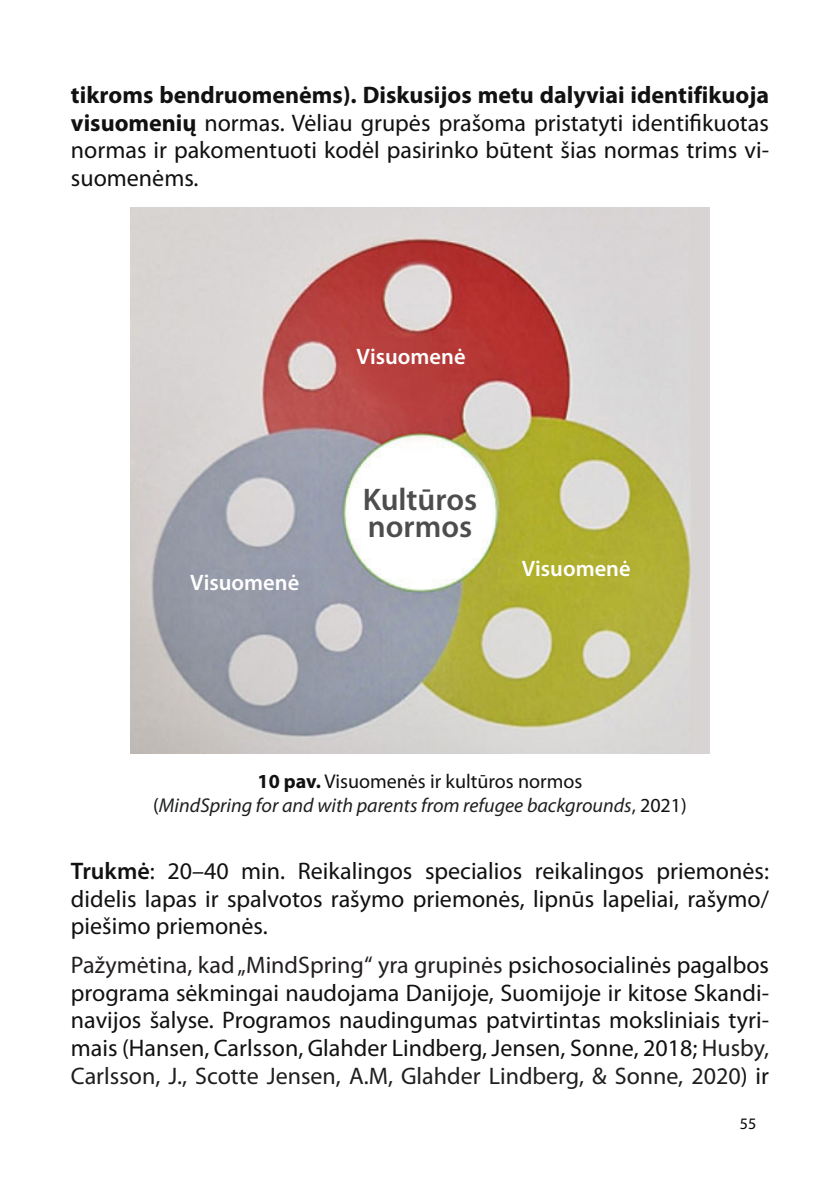
<style>
.page{position:relative;width:840px;height:1191px;background:#fff}
.page>*{position:absolute;margin:0;border:0;box-sizing:border-box;transform-origin:0 0}
.Heading_2{font:600 31.4px "Myriad Pro";color:#4d4d4d}
.t1{font:24px/27.6px "Myriad Pro";color:#111;text-align:justify}
.t2{font:600 22.4px "Myriad Pro";color:#fff}
.paveiksliukas{font:italic 20px "Myriad Pro";color:#1f2020}
.paveiksliukas-2{font:20px "Myriad Pro";color:#111}
.t3{font:16px "Myriad Pro";color:#040503}
.s1{font-weight:700}
.s2{font-style:normal;color:#111}
.s3{font-style:normal}
.s4{font-weight:600}
.s5{color:#231f20}
.s6{color:#1e1f1e}
</style>
<div class="page">
<img style="left:130px;top:207px;width:579px;height:546px">
<p class="t1" style="left:71px;top:82px;width:699px"><span class="s1">tikroms bendruomenėms). Diskusijos metu dalyviai identifikuoja visuomenių</span> normas. Vėliau grupės prašoma pristatyti identifikuotas normas ir pakomentuoti kodėl pasirinko būtent šias normas trims vi&shy;suomenėms.</p>
<p class="t2" style="left:356px;top:344px;width:110px">Visuomenė</p>
<p class="t2" style="left:190px;top:570px;width:110px">Visuomenė</p>
<p class="Heading_2" style="left:362px;top:482px;width:116px">Kultūros</p>
<p class="Heading_2" style="left:367px;top:509px;width:106px">normos</p>
<p class="t2" style="left:521px;top:556px;width:110px">Visuomenė</p>
<p class="paveiksliukas-2" style="left:257px;top:770px;width:326px"><span class="s1">10 pav.</span> Visuomenės ir kultūros normos</p>
<p class="paveiksliukas" style="left:153px;top:795px;width:535px"><span class="s2">(</span>MindSpring for and with parents from refugee backgrounds<span class="s3">,</span> <span class="s2">2021)</span></p>
<p class="t1" style="left:71px;top:857px;width:699px"><span class="s4">Trukmė</span>: 20–40 min. Reikalingos specialios reikalingos priemonės: didelis lapas ir spalvotos rašymo priemonės, lipnūs lapeliai, rašymo/ piešimo priemonės.</p>
<p class="t1" style="left:71px;top:951px;width:699px"><span class="s5">Pažymėtina, kad „MindSpring“ yra grupinės</span> psichosocialinės pagalbos programa sėkmingai naudojama Danijoje, Suomijoje ir kitose Skandi&shy;navijos šalyse. Programos naudingumas patvirtintas moksliniais tyri&shy;mais (Hansen, Carlsson, Glahder Lindberg, Jensen, Sonne, 2018; <span class="s6">Husby, Carlsson, J., Scotte Jensen, A.M, Glahder Lindberg, &amp; Sonne, 2020</span>) ir</p>
<p class="t3" style="left:739px;top:1115px;width:18px">55</p>
</div>
